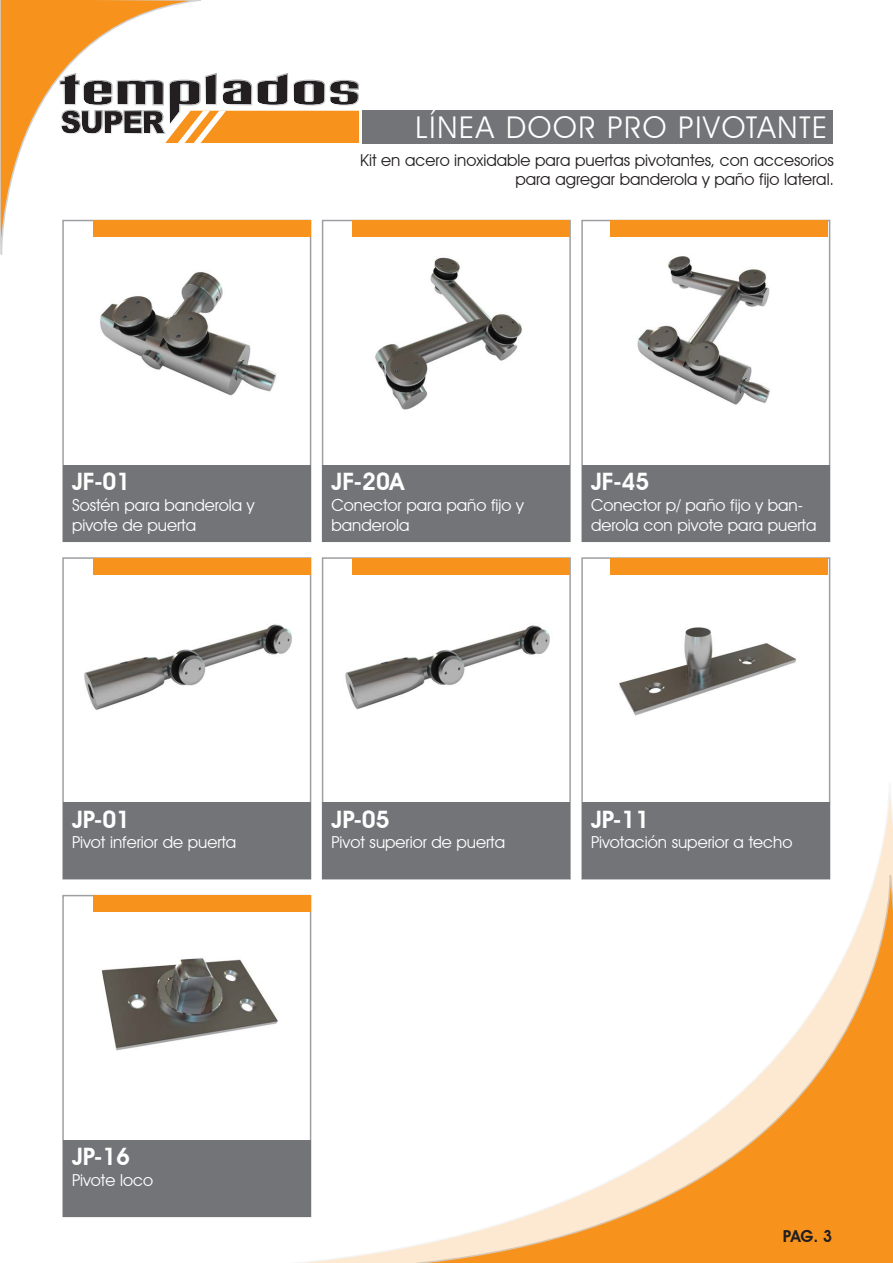
<style>
.page{position:relative;width:893px;height:1263px;background:#fff}
.page>*{position:absolute;margin:0;border:0;box-sizing:border-box;transform-origin:0 0}
.t1{font:30px "Avant Garde IT Cby BT";letter-spacing:.06em;color:#fff}
.t2{font:600 24px "Avant Garde IT Cby BT";color:#fff}
.t3{font:16.5px/19.8px "Avant Garde IT Cby BT";color:#fff}
.t4{font:16.5px/19.8px "Avant Garde IT Cby BT";color:#231f20;text-align:right}
.t5{font:600 16.5px "Avant Garde IT Cby BT";color:#231f20}
</style>
<div class="page">
<div style="left:62px;top:220px;width:249px;height:322px;background:#fff;border:2px solid #9d9fa2"></div>
<div style="left:322px;top:220px;width:249px;height:322px;background:#fff;border:2px solid #9d9fa2"></div>
<div style="left:581px;top:220px;width:249px;height:322px;background:#fff;border:2px solid #9d9fa2"></div>
<div style="left:93px;top:220px;width:218px;height:17px;background:#f7931d"></div>
<div style="left:352px;top:220px;width:218px;height:17px;background:#f7931d"></div>
<div style="left:610px;top:220px;width:218px;height:17px;background:#f7931d"></div>
<div style="left:63px;top:465px;width:248px;height:76px;background:#727477"></div>
<div style="left:323px;top:465px;width:247px;height:76px;background:#727477"></div>
<div style="left:582px;top:465px;width:248px;height:76px;background:#727477"></div>
<svg style="left:258px;top:782px;width:635px;height:481px"></svg>
<svg style="left:225px;top:73px;width:134px;height:70px"></svg>
<svg style="left:0;top:0;width:225px;height:309px"></svg>
<div style="left:362px;top:110px;width:470px;height:33px;background:#727477"></div>
<img style="left:69px;top:245px;width:208px;height:151px">
<img style="left:375px;top:257px;width:147px;height:153px">
<img style="left:637px;top:256px;width:133px;height:149px">
<div style="left:62px;top:557px;width:249px;height:323px;background:#fff;border:2px solid #9d9fa2"></div>
<div style="left:322px;top:557px;width:249px;height:323px;background:#fff;border:2px solid #9d9fa2"></div>
<div style="left:581px;top:557px;width:249px;height:323px;background:#fff;border:2px solid #9d9fa2"></div>
<div style="left:93px;top:558px;width:218px;height:16px;background:#f7931d"></div>
<div style="left:352px;top:558px;width:218px;height:16px;background:#f7931d"></div>
<div style="left:610px;top:558px;width:218px;height:16px;background:#f7931d"></div>
<div style="left:63px;top:802px;width:248px;height:77px;background:#727477"></div>
<div style="left:323px;top:802px;width:247px;height:77px;background:#727477"></div>
<div style="left:582px;top:802px;width:248px;height:77px;background:#727477"></div>
<img style="left:84px;top:624px;width:208px;height:86px">
<img style="left:345px;top:625px;width:205px;height:85px">
<img style="left:619px;top:627px;width:178px;height:89px">
<div style="left:62px;top:895px;width:249px;height:322px;background:#fff;border:2px solid #9d9fa2"></div>
<div style="left:93px;top:896px;width:218px;height:16px;background:#f7931d"></div>
<div style="left:63px;top:1140px;width:248px;height:76px;background:#727477"></div>
<img style="left:101px;top:957px;width:177px;height:94px">
<h1 class="t1" style="left:415px;top:109px;width:413px">LÍNEA DOOR PRO PIVOTANTE</h1>
<p class="t4" style="left:360px;top:150px;width:475px">Kit en acero inoxidable para puertas pivotantes, con accesorios para agregar banderola y paño fijo lateral.</p>
<h2 class="t2" style="left:72px;top:467px;width:60px">JF-01</h2>
<p class="t3" style="left:72px;top:495px;width:184px">Sostén para banderola y pivote de puerta</p>
<h2 class="t2" style="left:332px;top:467px;width:74px">JF-20A</h2>
<p class="t3" style="left:332px;top:495px;width:194px">Conector para paño fijo y banderola</p>
<h2 class="t2" style="left:591px;top:467px;width:60px">JF-45</h2>
<p class="t3" style="left:591px;top:495px;width:227px">Conector p/ paño fijo y ban&shy;derola con pivote para puerta</p>
<h2 class="t2" style="left:72px;top:805px;width:60px">JP-01</h2>
<p class="t3" style="left:72px;top:832px;width:166px">Pivot inferior de puerta</p>
<h2 class="t2" style="left:332px;top:805px;width:60px">JP-05</h2>
<p class="t3" style="left:332px;top:832px;width:175px">Pivot superior de puerta</p>
<h2 class="t2" style="left:591px;top:805px;width:60px">JP-11</h2>
<p class="t3" style="left:591px;top:832px;width:203px">Pivotación superior a techo</p>
<h2 class="t2" style="left:72px;top:1142px;width:60px">JP-16</h2>
<p class="t3" style="left:72px;top:1170px;width:83px">Pivote loco</p>
<p class="t5" style="left:783px;top:1226px;width:51px">PAG. 3</p>
</div>
